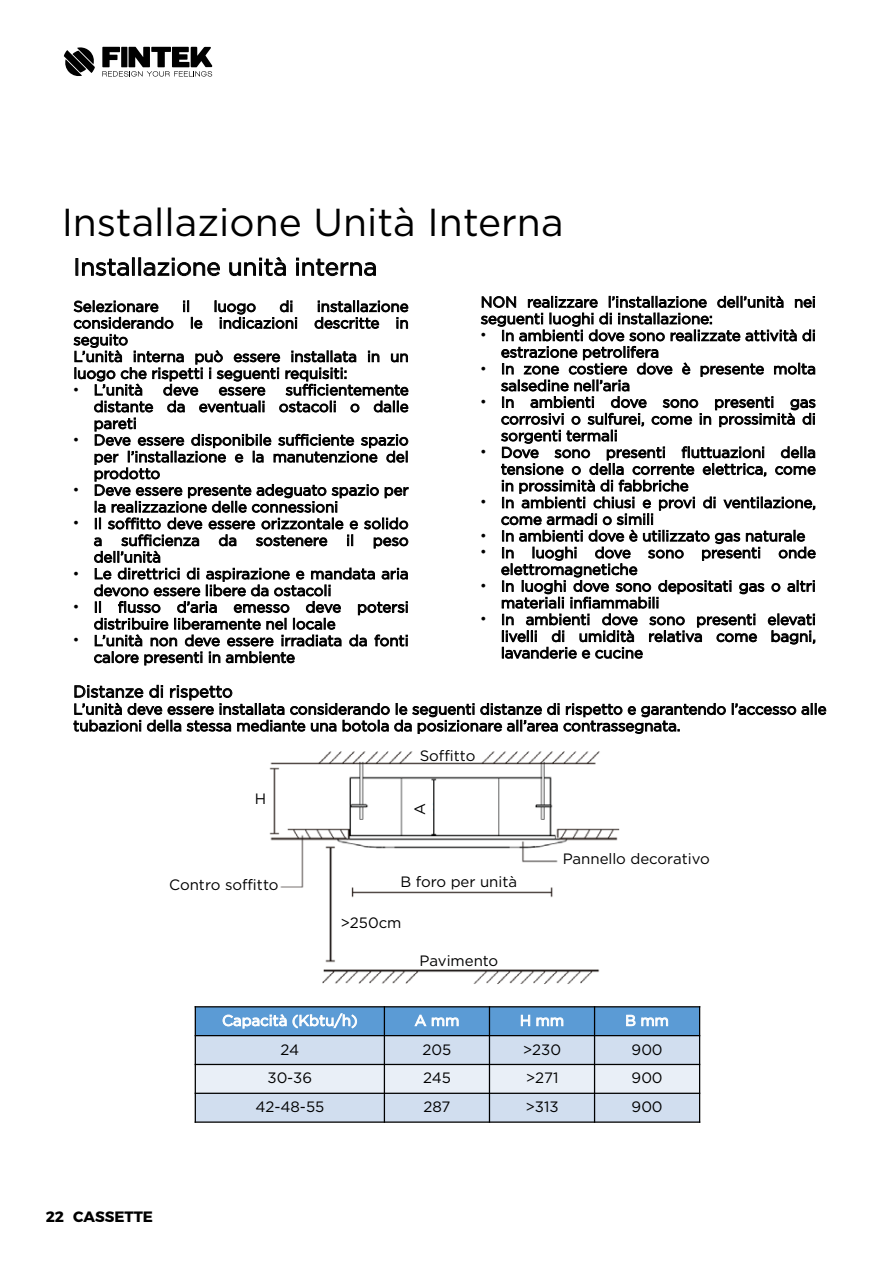
<style>
.page{position:relative;width:893px;height:1263px;background:#fff}
.page>*{position:absolute;margin:0;border:0;box-sizing:border-box;transform-origin:0 0}
.t1{font:39px "Gotham";color:#000}
.t2{font:24px "Gotham";color:#000}
.t3{font:16.5px "Gotham";color:#000}
.t4{font:15px/16.8px "Gotham";letter-spacing:-.005em;color:#000}
.t5{font:15px "Gotham";color:#fff}
.t6{font:700 15px "Montserrat";color:#000}
.s1{font-family:"Arial"}
</style>
<div class="page">
<img style="left:269px;top:751px;width:351px;height:233px">
<div style="left:195px;top:1007px;width:189px;height:29px;background:#5b9bd5"></div>
<div style="left:384px;top:1007px;width:105px;height:29px;background:#5b9bd5"></div>
<div style="left:489px;top:1007px;width:106px;height:29px;background:#5b9bd5"></div>
<div style="left:595px;top:1007px;width:105px;height:29px;background:#5b9bd5"></div>
<div style="left:195px;top:1036px;width:189px;height:28px;background:#d1deef"></div>
<div style="left:384px;top:1036px;width:105px;height:28px;background:#d1deef"></div>
<div style="left:489px;top:1036px;width:106px;height:28px;background:#d1deef"></div>
<div style="left:595px;top:1036px;width:105px;height:28px;background:#d1deef"></div>
<div style="left:195px;top:1064px;width:189px;height:29px;background:#e9eff7"></div>
<div style="left:384px;top:1064px;width:105px;height:29px;background:#e9eff7"></div>
<div style="left:489px;top:1064px;width:106px;height:29px;background:#e9eff7"></div>
<div style="left:595px;top:1064px;width:105px;height:29px;background:#e9eff7"></div>
<div style="left:195px;top:1093px;width:189px;height:29px;background:#d1deef"></div>
<div style="left:384px;top:1093px;width:105px;height:29px;background:#d1deef"></div>
<div style="left:489px;top:1093px;width:106px;height:29px;background:#d1deef"></div>
<div style="left:595px;top:1093px;width:105px;height:29px;background:#d1deef"></div>
<hr style="left:195px;top:1006px;width:505px;height:1px;background:#000">
<hr style="left:195px;top:1006px;width:1px;height:117px;background:#000">
<hr style="left:384px;top:1006px;width:1px;height:117px;background:#000">
<hr style="left:489px;top:1006px;width:1px;height:117px;background:#000">
<hr style="left:594px;top:1006px;width:1px;height:117px;background:#000">
<hr style="left:699px;top:1006px;width:1px;height:117px;background:#000">
<hr style="left:195px;top:1035px;width:505px;height:1px;background:#000">
<hr style="left:195px;top:1064px;width:505px;height:1px;background:#000">
<hr style="left:195px;top:1093px;width:505px;height:1px;background:#000">
<hr style="left:195px;top:1121px;width:505px;height:2px;background:#000">
<svg style="left:64px;top:47px;width:31px;height:29px"></svg>
<svg style="left:102px;top:47px;width:110px;height:30px"></svg>
<h1 class="t1" style="left:61px;top:200px;width:504px">Installazione Unità Interna</h1>
<h2 class="t2" style="left:73px;top:254px;width:305px">Installazione unità interna</h2>
<p class="t4" style="left:73px;top:298px;width:87px">Selezionare</p>
<p class="t4" style="left:182px;top:298px;width:9px">il</p>
<p class="t4" style="left:214px;top:298px;width:44px">luogo</p>
<p class="t4" style="left:279px;top:298px;width:15px">di</p>
<p class="t4" style="left:73px;top:298px;width:337px;text-indent:243px">installazione considerando le indicazioni descritte in seguito<br>L’unità interna può essere installata in un luogo che rispetti i seguenti requisiti:</p>
<p class="t4" style="left:73px;top:381px;width:71px"><span class="s1">•</span> L’unità</p>
<p class="t4" style="left:163px;top:381px;width:37px">deve</p>
<p class="t4" style="left:219px;top:381px;width:48px">essere</p>
<p class="t4" style="left:94px;top:381px;width:317px;text-align:justify;text-indent:192px">sufficientemente distante da eventuali ostacoli o dalle pareti</p>
<p class="t4" style="left:94px;top:431px;width:317px;text-align:justify;text-indent:-20px"><span class="s1">•</span> Deve essere disponibile sufficiente spazio per l’installazione e la manutenzione del prodotto</p>
<p class="t4" style="left:94px;top:481px;width:316px;text-indent:-20px"><span class="s1">•</span> Deve essere presente adeguato spazio per la realizzazione delle connessioni</p>
<p class="t4" style="left:94px;top:515px;width:316px;text-align:justify;text-indent:-20px"><span class="s1">•</span> Il soffitto deve essere orizzontale e solido a sufficienza da sostenere il peso dell’unità</p>
<p class="t4" style="left:94px;top:565px;width:316px;text-indent:-20px"><span class="s1">•</span> Le direttrici di aspirazione e mandata aria devono essere libere da ostacoli</p>
<p class="t4" style="left:94px;top:598px;width:317px;text-indent:-20px"><span class="s1">•</span> Il flusso d’aria emesso deve potersi distribuire liberamente nel locale</p>
<p class="t4" style="left:94px;top:632px;width:316px;text-indent:-20px"><span class="s1">•</span> L’unità non deve essere irradiata da fonti calore presenti in ambiente</p>
<p class="t4" style="left:481px;top:293px;width:337px">NON realizzare l’installazione dell’unità nei seguenti luoghi di installazione:</p>
<p class="t4" style="left:501px;top:327px;width:316px;text-indent:-20px"><span class="s1">•</span> In ambienti dove sono realizzate attività di estrazione petrolifera</p>
<p class="t4" style="left:501px;top:360px;width:316px;text-indent:-20px"><span class="s1">•</span> In zone costiere dove è presente molta salsedine nell’aria</p>
<p class="t4" style="left:501px;top:393px;width:316px;text-align:justify;text-indent:-20px"><span class="s1">•</span> In ambienti dove sono presenti gas corrosivi o sulfurei, come in prossimità di sorgenti termali</p>
<p class="t4" style="left:501px;top:444px;width:316px;text-align:justify;text-indent:-20px"><span class="s1">•</span> Dove sono presenti fluttuazioni della tensione o della corrente elettrica, come in prossimità di fabbriche</p>
<p class="t4" style="left:501px;top:494px;width:317px;text-indent:-20px"><span class="s1">•</span> In ambienti chiusi e provi di ventilazione, come armadi o simili</p>
<p class="t4" style="left:481px;top:527px;width:326px"><span class="s1">•</span> In ambienti dove è utilizzato gas naturale</p>
<p class="t4" style="left:501px;top:544px;width:317px;text-indent:-20px"><span class="s1">•</span> In luoghi dove sono presenti onde elettromagnetiche</p>
<p class="t4" style="left:501px;top:577px;width:316px;text-indent:-20px"><span class="s1">•</span> In luoghi dove sono depositati gas o altri materiali infiammabili</p>
<p class="t4" style="left:501px;top:611px;width:317px;text-align:justify;text-indent:-20px"><span class="s1">•</span> In ambienti dove sono presenti elevati livelli di umidità relativa come bagni, lavanderie e cucine</p>
<p class="t3" style="left:73px;top:682px;width:161px">Distanze di rispetto</p>
<p class="t4" style="left:73px;top:700px;width:755px">L’unità deve essere installata considerando le seguenti distanze di rispetto e garantendo l’accesso alle tubazioni della stessa mediante una botola da posizionare all’area contrassegnata.</p>
<p class="t4" style="left:255px;top:790px;width:13px">H</p>
<p class="t4" style="left:169px;top:876px;width:111px">Contro soffitto</p>
<p class="t4" style="left:420px;top:747px;width:57px">Soffitto</p>
<p class="t4" style="left:411px;top:815px;width:13px;rotate:-90deg">A</p>
<p class="t4" style="left:400px;top:873px;width:118px">B foro per unità</p>
<p class="t4" style="left:340px;top:914px;width:63px">&gt;250cm</p>
<p class="t4" style="left:420px;top:952px;width:80px">Pavimento</p>
<p class="t4" style="left:563px;top:850px;width:148px">Pannello decorativo</p>
<p class="t6" style="left:46px;top:1204px;width:109px">22 CASSETTE</p>
<p class="t5" style="left:222px;top:1012px;width:137px">Capacità (Kbtu/h)</p>
<p class="t5" style="left:415px;top:1012px;width:46px">A mm</p>
<p class="t5" style="left:520px;top:1012px;width:46px">H mm</p>
<p class="t5" style="left:625px;top:1012px;width:45px">B mm</p>
<p class="t4" style="left:281px;top:1040px;width:20px">24</p>
<p class="t4" style="left:422px;top:1040px;width:30px">205</p>
<p class="t4" style="left:523px;top:1040px;width:40px">&gt;230</p>
<p class="t4" style="left:632px;top:1040px;width:32px">900</p>
<p class="t4" style="left:267px;top:1069px;width:46px">30-36</p>
<p class="t4" style="left:423px;top:1069px;width:29px">245</p>
<p class="t4" style="left:526px;top:1069px;width:34px">&gt;271</p>
<p class="t4" style="left:632px;top:1069px;width:32px">900</p>
<p class="t4" style="left:255px;top:1098px;width:71px">42-48-55</p>
<p class="t4" style="left:423px;top:1098px;width:29px">287</p>
<p class="t4" style="left:525px;top:1098px;width:35px">&gt;313</p>
<p class="t4" style="left:632px;top:1098px;width:32px">900</p>
</div>
